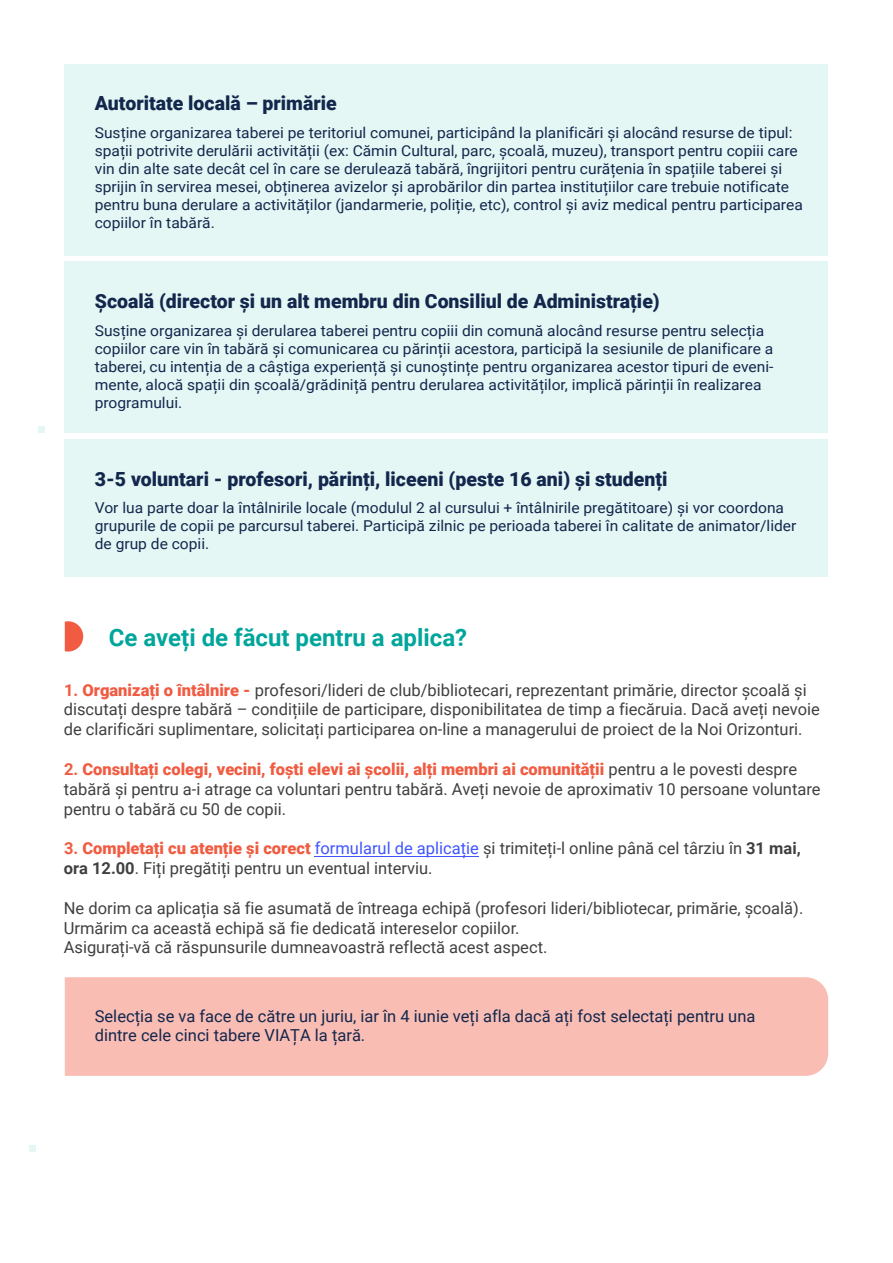
<style>
.page{position:relative;width:893px;height:1263px;background:#fff}
.page>*{position:absolute;margin:0;border:0;box-sizing:border-box;transform-origin:0 0}
.t1{font:700 24px "Roboto";color:#00a59b}
.t2{font:900 19.5px "Roboto";color:#13274d}
.t3{font:16.5px/19.8px "Roboto";color:#404041}
.t4{font:16.5px/19.8px "Roboto";color:#13274d}
.t5{font:15px/18px "Roboto";color:#13274d;scale:1.04 1}
.s1{font-weight:700;color:#f05b41}
.s2{font-weight:900;color:#f05b41}
.s3{color:#4055ff}
.s4{font-weight:700}
</style>
<div class="page">
<div style="left:65px;top:64px;width:763px;height:192px;background:#e4f7f5"></div>
<div style="left:65px;top:262px;width:763px;height:171px;background:#e4f7f5"></div>
<div style="left:65px;top:439px;width:763px;height:137px;background:#e4f7f5"></div>
<svg style="left:29px;top:1145px;width:6px;height:6px"></svg>
<svg style="left:65px;top:621px;width:18px;height:30px"></svg>
<div style="left:65px;top:977px;width:763px;height:99px;background:#f9bdb3"></div>
<svg style="left:38px;top:426px;width:6px;height:6px"></svg>
<hr style="left:315px;top:856px;width:164px;height:1px;background:#4055ff">
<h2 class="t2" style="left:95px;top:90px;width:244px">Autoritate locală – primărie</h2>
<p class="t5" style="left:95px;top:123px;width:682px">Susține organizarea taberei pe teritoriul comunei, participând la planificări și alocând resurse de tipul: spații potrivite derulării activității (ex: Cămin Cultural, parc, școală, muzeu), transport pentru copiii care vin din alte sate decât cel în care se derulează tabără, îngrijitori pentru curățenia în spațiile taberei și sprijin în servirea mesei, obținerea avizelor și aprobărilor din partea instituțiilor care trebuie notificate pentru buna derulare a activităților (jandarmerie, poliție, etc), control și aviz medical pentru participarea copiilor în tabără.</p>
<h2 class="t2" style="left:95px;top:288px;width:566px">Școală (director și un alt membru din Consiliul de Administrație)</h2>
<p class="t5" style="left:95px;top:321px;width:654px">Susține organizarea și derularea taberei pentru copiii din comună alocând resurse pentru selecția copiilor care vin în tabără și comunicarea cu părinții acestora, participă la sesiunile de planificare a taberei, cu intenția de a câștiga experiență și cunoștințe pentru organizarea acestor tipuri de eveni&shy;mente, alocă spații din școală/grădiniță pentru derularea activităților, implică părinții în realizarea programului.</p>
<h2 class="t2" style="left:95px;top:465px;width:574px">3-5 voluntari - profesori, părinți, liceeni (peste 16 ani) și studenți</h2>
<p class="t5" style="left:95px;top:498px;width:676px">Vor lua parte doar la întâlnirile locale (modulul 2 al cursului + întâlnirile pregătitoare) și vor coordona grupurile de copii pe parcursul taberei. Participă zilnic pe perioada taberei în calitate de animator/lider de grup de copii.</p>
<h1 class="t1" style="left:109px;top:620px;width:360px">Ce aveți de făcut pentru a aplica?</h1>
<p class="t3" style="left:64px;top:679px;width:758px"><span class="s1">1.</span> <span class="s2">Organizați o întâlnire -</span> profesori/lideri de club/bibliotecari, reprezentant primărie, director școală și discutați despre tabără – condițiile de participare, disponibilitatea de timp a fiecăruia. Dacă aveți nevoie de clarificări suplimentare, solicitați participarea on-line a managerului de proiect de la Noi Orizonturi.</p>
<p class="t3" style="left:64px;top:758px;width:758px"><span class="s1">2.</span> <span class="s2">Consultați colegi, vecini, foști elevi ai școlii, alți membri ai comunității</span> pentru a le povesti despre tabără și pentru a-i atrage ca voluntari pentru tabără. Aveți nevoie de aproximativ 10 persoane voluntare pentru o tabără cu 50 de copii.</p>
<p class="t3" style="left:64px;top:838px;width:738px"><span class="s1">3.</span> <span class="s2">Completați cu atenție și corect</span> <span class="s3">formularul de aplicație</span> și trimiteți-l online până cel târziu în <span class="s4">31 mai, ora 12.00</span>. Fiți pregătiți pentru un eventual interviu.</p>
<p class="t3" style="left:64px;top:897px;width:741px">Ne dorim ca aplicația să fie asumată de întreaga echipă (profesori lideri/bibliotecar, primărie, școală).<br>Urmărim ca această echipă să fie dedicată intereselor copiilor.<br>Asigurați-vă că răspunsurile dumneavoastră reflectă acest aspect.</p>
<p class="t4" style="left:95px;top:1005px;width:662px">Selecția se va face de către un juriu, iar în 4 iunie veți afla dacă ați fost selectați pentru una dintre cele cinci tabere VIAȚA la țară.</p>
</div>
